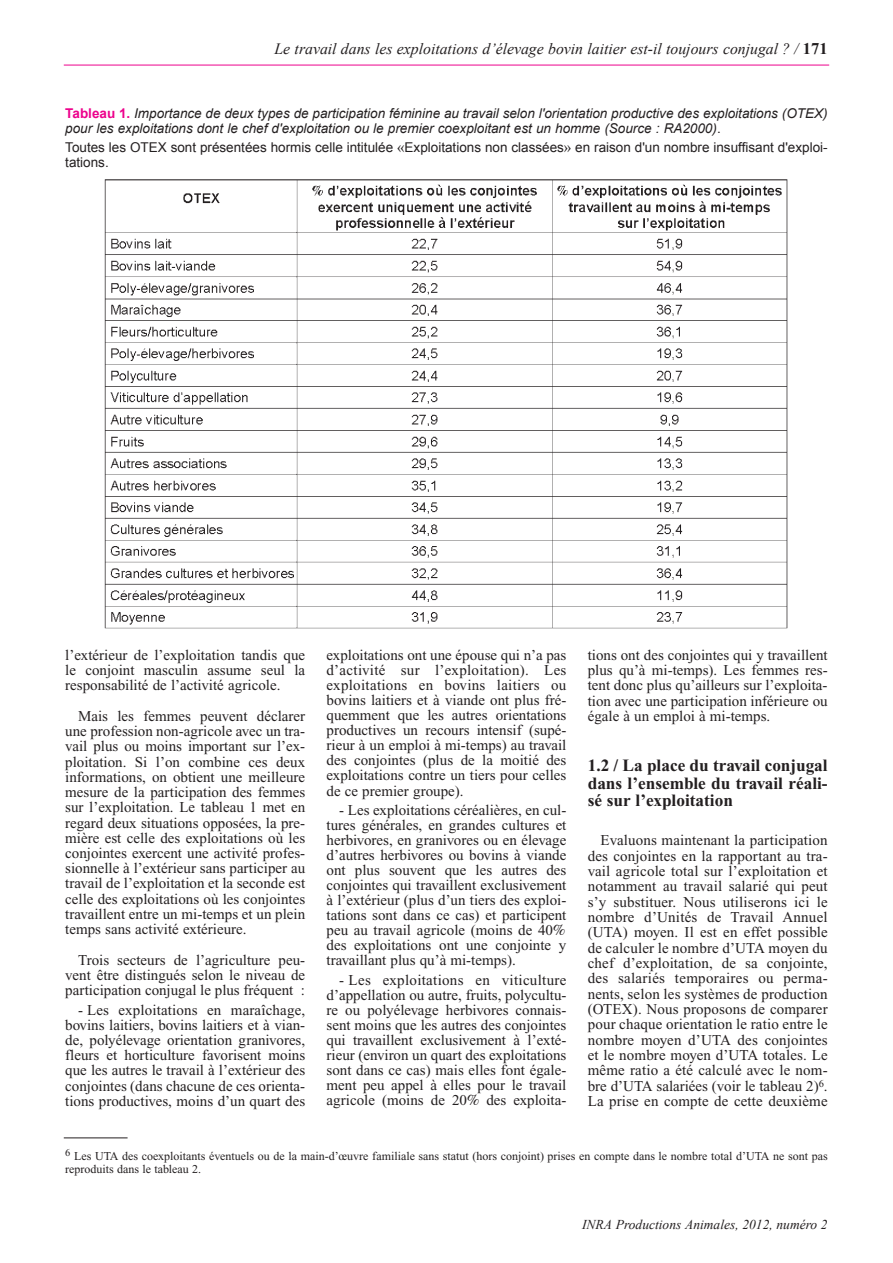
<style>
.page{position:relative;width:893px;height:1263px;background:#fff}
.page>*{position:absolute;margin:0;border:0;box-sizing:border-box;transform-origin:0 0}
.t1{font:700 17.25px/17.5px "Times New Roman";color:#231f20;text-align:justify}
.t2{font:italic 15.75px "Times New Roman";color:#231f20}
.t3{font:15px/15.3px "Times New Roman";color:#231f20;text-align:justify}
.t4{font:italic 13.5px/15px "Arial";color:#231f20}
.t5{font:13.5px/15px "Arial";color:#231f20}
.t6{font:italic 13.5px "Times New Roman";color:#231f20}
.t7{font:12px/13.5px "Times New Roman";color:#231f20}
.s1{font-weight:700;font-style:normal;font-size:16.5px}
.s2{font-weight:700;font-style:normal;color:#ed028c}
.s3{font-style:normal}
.s4{font-family:"Times New Roman";font-size:15px}
.s5{font-family:"Century Schoolbook BT"}
</style>
<div class="page">
<hr style="left:64px;top:65px;width:765px;height:1px;background:#ed028c">
<img style="left:104px;top:179px;width:684px;height:450px">
<hr style="left:64px;top:1137px;width:64px;height:1px;background:#231f20">
<p class="t2" style="left:275px;top:40px;width:555px">Le travail dans les exploitations d’élevage bovin laitier est-il toujours conjugal ? / <span class="s1">171</span></p>
<p class="t4" style="left:65px;top:105px;width:764px"><span class="s2">Tableau 1.</span> Importance de deux types de participation féminine au travail selon l'orientation productive des exploitations (OTEX) pour les exploitations dont le chef d'exploitation ou le premier coexploitant est un homme (Source : RA2000)<span class="s3">.</span></p>
<p class="t5" style="left:65px;top:140px;width:764px">Toutes les OTEX sont présentées hormis celle intitulée <span class="s4">«</span>Exploitations non classées<span class="s4">»</span> en raison d'un nombre insuffisant d'exploi&shy;tations.</p>
<p class="t3" style="left:65px;top:649px;width:241px">l’extérieur de l’exploitation tandis que le conjoint masculin assume seul la responsabilité de l’activité agricole.</p>
<p class="t3" style="left:65px;top:710px;width:242px;text-indent:13px">Mais les femmes peuvent déclarer une profession non-agricole avec un tra&shy;vail plus ou moins important sur l’ex&shy;ploitation. Si l’on combine ces deux informations, on obtient une meilleure mesure de la participation des femmes sur l’exploitation. Le tableau 1 met en regard deux situations opposées, la pre&shy;mière est celle des exploitations où les conjointes exercent une activité profes&shy;sionnelle à l’extérieur sans participer au travail de l’exploitation et la seconde est celle des exploitations où les conjointes travaillent entre un mi-temps et un plein temps sans activité extérieure.</p>
<p class="t3" style="left:65px;top:953px;width:241px;text-indent:13px">Trois secteurs de l’agriculture peu&shy;vent être distingués selon le niveau de participation conjugal le plus fréquent :</p>
<p class="t3" style="left:65px;top:1003px;width:241px;text-indent:13px">- Les exploitations en maraîchage, bovins laitiers, bovins laitiers et à vian&shy;de, polyélevage orientation granivores, fleurs et horticulture favorisent moins que les autres le travail à l’extérieur des conjointes (dans chacune de ces orienta&shy;tions productives, moins d’un quart des</p>
<p class="t3" style="left:326px;top:649px;width:241px">exploitations ont une épouse qui n’a pas d’activité sur l’exploitation). Les exploitations en bovins laitiers ou bovins laitiers et à viande ont plus fré&shy;quemment que les autres orientations productives un recours intensif (supé&shy;rieur à un emploi à mi-temps) au travail des conjointes (plus de la moitié des exploitations contre un tiers pour celles de ce premier groupe).</p>
<p class="t3" style="left:326px;top:804px;width:241px;text-indent:13px">- Les exploitations céréalières, en cul&shy;tures générales, en grandes cultures et herbivores, en granivores ou en élevage d’autres herbivores ou bovins à viande ont plus souvent que les autres des conjointes qui travaillent exclusivement à l’extérieur (plus d’un tiers des exploi&shy;tations sont dans ce cas) et participent peu au travail agricole (moins de 40<span class="s5">% </span>des exploitations ont une conjointe y travaillant plus qu’à mi-temps).</p>
<p class="t3" style="left:326px;top:974px;width:241px;text-indent:13px">- Les exploitations en viticulture d’appellation ou autre, fruits, polycultu&shy;re ou polyélevage herbivores connais&shy;sent moins que les autres des conjointes qui travaillent exclusivement à l’exté&shy;rieur (environ un quart des exploitations sont dans ce cas) mais elles font égale&shy;ment peu appel à elles pour le travail agricole (moins de 20<span class="s5">%</span> des exploita-</p>
<p class="t3" style="left:588px;top:648px;width:241px">tions ont des conjointes qui y travaillent plus qu’à mi-temps). Les femmes res&shy;tent donc plus qu’ailleurs sur l’exploita&shy;tion avec une participation inférieure ou égale à un emploi à mi-temps.</p>
<p class="t1" style="left:588px;top:758px;width:241px">1.2 / La place du travail conjugal dans l’ensemble du travail réali&shy;sé sur l’exploitation</p>
<p class="t3" style="left:588px;top:834px;width:241px;text-indent:13px">Evaluons maintenant la participation des conjointes en la rapportant au tra&shy;vail agricole total sur l’exploitation et notamment au travail salarié qui peut s’y substituer. Nous utiliserons ici le nombre d’Unités de Travail Annuel (UTA) moyen. Il est en effet possible de calculer le nombre d’UTA moyen du chef d’exploitation, de sa conjointe, des salariés temporaires ou perma&shy;nents, selon les systèmes de production (OTEX). Nous proposons de comparer pour chaque orientation le ratio entre le nombre moyen d’UTA des conjointes et le nombre moyen d’UTA totales. Le même ratio a été calculé avec le nom&shy;bre d’UTA salariées (voir le tableau 2)<sup>6</sup>.<br>La prise en compte de cette deuxième</p>
<p class="t7" style="left:65px;top:1150px;width:764px"><sup>6</sup> Les UTA des coexploitants éventuels ou de la main-d’œuvre familiale sans statut (hors conjoint) prises en compte dans le nombre total d’UTA ne sont pas reproduits dans le tableau 2.</p>
<p class="t6" style="left:582px;top:1217px;width:247px">INRA Productions Animales, 2012, numéro 2</p>
</div>
